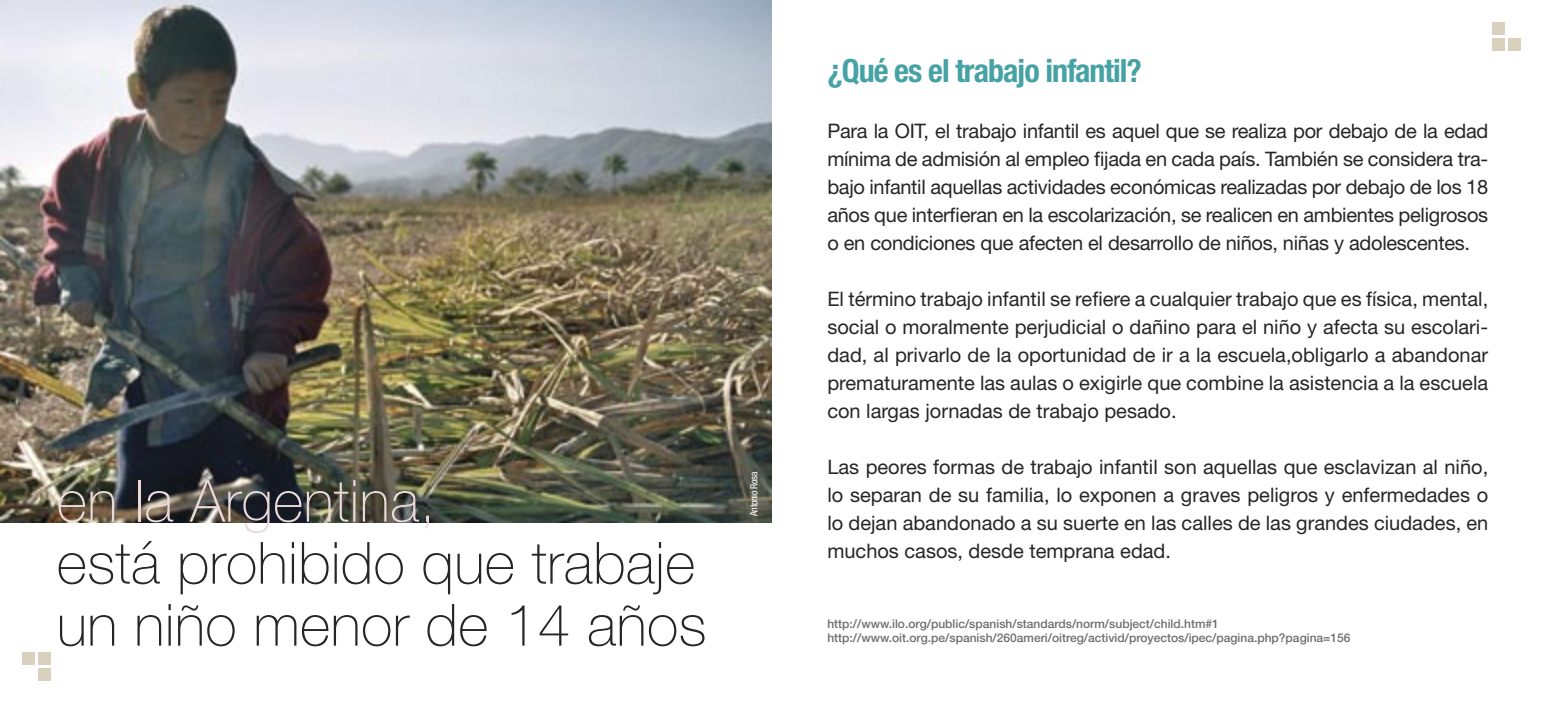
<style>
.page{position:relative;width:1543px;height:703px;background:#fff}
.page>*{position:absolute;margin:0;border:0;box-sizing:border-box;transform-origin:0 0}
.t1{font:100 58.2px/62px "Helvetica Neue LT Std";letter-spacing:.005em;color:#272525}
.t2{font:100 58.2px "Helvetica Neue LT Std";letter-spacing:.005em;color:#e9dad9}
.t3{font:700 condensed 32px "Helvetica Neue LT Std";letter-spacing:-.03em;color:#46a2a4}
.t4{font:20px/28px "Helvetica Neue LT Std";color:#272525;text-align:justify}
.t5{font:500 12px "Helvetica Neue LT Std";color:#6d6e71}
.t6{font:condensed 10px "Helvetica Neue LT Std";letter-spacing:-.03em;color:#fff}
</style>
<div class="page">
<div style="left:39px;top:652px;width:12px;height:12px;background:#d9d0bd"></div>
<div style="left:22px;top:652px;width:12px;height:12px;background:#d9d0bd"></div>
<div style="left:39px;top:668px;width:12px;height:13px;background:#d9d0bd"></div>
<div style="left:1491px;top:39px;width:12px;height:12px;background:#d9d0bd"></div>
<div style="left:1508px;top:39px;width:12px;height:12px;background:#d9d0bd"></div>
<div style="left:1491px;top:22px;width:12px;height:13px;background:#d9d0bd"></div>
<img style="left:0;top:0;width:771px;height:523px">
<p class="t2" style="left:57px;top:468px;width:380px">en la Argentina,</p>
<p class="t1" style="left:57px;top:532px;width:651px">está prohibido que trabaje un niño menor de 14 años</p>
<p class="t6" style="left:748px;top:516px;width:47px;rotate:-90deg">Antonio Rosa</p>
<p class="t3" style="left:827px;top:52px;width:316px">¿Qué es el trabajo infantil?</p>
<p class="t4" style="left:827px;top:117px;width:662px">Para la OIT, el trabajo infantil es aquel que se realiza por debajo de la edad mínima de admisión al empleo fijada en cada país. También se considera tra&shy;bajo infantil aquellas actividades económicas realizadas por debajo de los 18 años que interfieran en la escolarización, se realicen en ambientes peligrosos o en condiciones que afecten el desarrollo de niños, niñas y adolescentes.</p>
<p class="t4" style="left:827px;top:285px;width:662px">El término trabajo infantil se refiere a cualquier trabajo que es física, mental, social o moralmente perjudicial o dañino para el niño y afecta su escolari&shy;dad, al privarlo de la oportunidad de ir a la escuela,obligarlo a abandonar prematuramente las aulas o exigirle que combine la asistencia a la escuela con largas jornadas de trabajo pesado.</p>
<p class="t4" style="left:827px;top:453px;width:662px">Las peores formas de trabajo infantil son aquellas que esclavizan al niño, lo separan de su familia, lo exponen a graves peligros y enfermedades o lo dejan abandonado a su suerte en las calles de las grandes ciudades, en muchos casos, desde temprana edad.</p>
<p class="t5" style="left:827px;top:617px;width:393px">http://www.ilo.org/public/spanish/standards/norm/subject/child.htm#1</p>
<p class="t5" style="left:827px;top:631px;width:524px">http://www.oit.org.pe/spanish/260ameri/oitreg/activid/proyectos/ipec/pagina.php?pagina=156</p>
</div>
